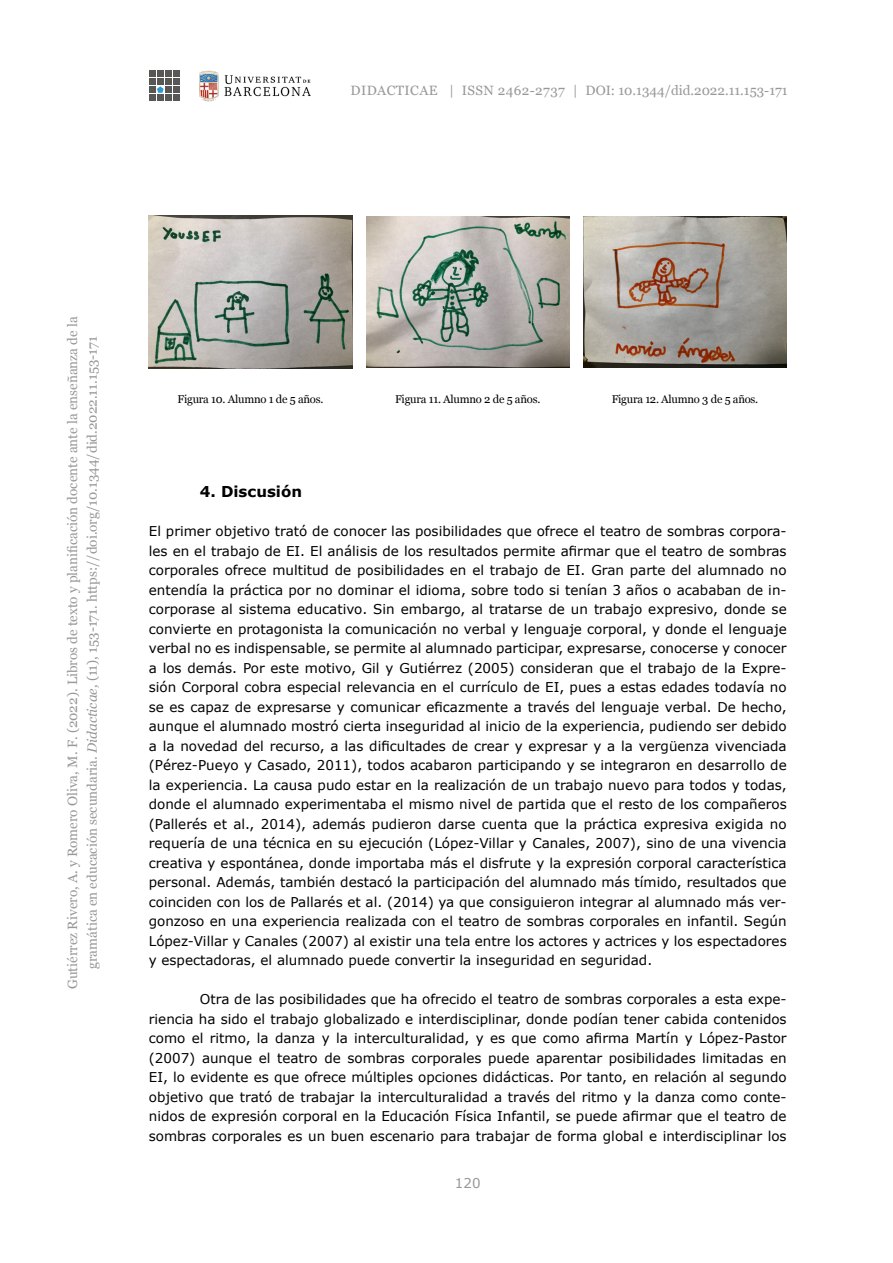
<style>
.page{position:relative;width:893px;height:1263px;background:#fff}
.page>*{position:absolute;margin:0;border:0;box-sizing:border-box;transform-origin:0 0}
.t1{font:700 15px "Verdana";color:#000}
.t2{font:13.5px/19.5px "Verdana";color:#000;text-align:justify}
.t3{font:13.5px/19.5px "Georgia";color:#999898;text-align:center}
.t4{font:13.5px "Georgia";letter-spacing:.03em;color:#999898}
.t5{font:13.5px "Verdana";color:#999898}
.t6{font:11.25px "Georgia";letter-spacing:-.02em;color:#000}
.s1{font-style:italic}
</style>
<div class="page">
<img style="left:199px;top:70px;width:112px;height:32px">
<div style="left:165px;top:79px;width:7px;height:6px;background:#575756"></div>
<div style="left:165px;top:86px;width:7px;height:7px;background:#575756"></div>
<div style="left:174px;top:86px;width:6px;height:7px;background:#575756"></div>
<div style="left:149px;top:94px;width:6px;height:7px;background:#575756"></div>
<div style="left:157px;top:94px;width:7px;height:7px;background:#575756"></div>
<div style="left:165px;top:94px;width:7px;height:7px;background:#575756"></div>
<div style="left:174px;top:94px;width:6px;height:7px;background:#575756"></div>
<div style="left:165px;top:71px;width:7px;height:6px;background:#575756"></div>
<svg style="left:174px;top:71px;width:6px;height:14px"></svg>
<svg style="left:149px;top:71px;width:15px;height:22px"></svg>
<img style="left:149px;top:216px;width:203px;height:152px">
<img style="left:366px;top:217px;width:203px;height:151px">
<img style="left:583px;top:217px;width:204px;height:150px">
<p class="t4" style="left:351px;top:81px;width:439px">DIDACTICAE | ISSN 2462-2737 | DOI: 10.1344/did.2022.11.153-171</p>
<p class="t3" style="left:62px;top:989px;width:674px;rotate:-90deg">Gutiérrez Rivero, A. y Romero Oliva, M. F. (2022). Libros de texto y planificación docente ante la enseñanza de la gramática en educación secundaria. <span class="s1">Didacticae,</span> (11), 153-171. https://doi.org/10.1344/did.2022.11.153-171</p>
<p class="t6" style="left:178px;top:391px;width:147px">Figura 10. Alumno 1 de 5 años.</p>
<p class="t6" style="left:395px;top:391px;width:147px">Figura 11. Alumno 2 de 5 años.</p>
<p class="t6" style="left:612px;top:391px;width:148px">Figura 12. Alumno 3 de 5 años.</p>
<p class="t1" style="left:200px;top:482px;width:104px">4. Discusión</p>
<p class="t2" style="left:149px;top:522px;width:639px">El primer objetivo trató de conocer las posibilidades que ofrece el teatro de sombras corpora&shy;les en el trabajo de EI. El análisis de los resultados permite afirmar que el teatro de sombras corporales ofrece multitud de posibilidades en el trabajo de EI. Gran parte del alumnado no entendía la práctica por no dominar el idioma, sobre todo si tenían 3 años o acababan de in&shy;corporase al sistema educativo. Sin embargo, al tratarse de un trabajo expresivo, donde se convierte en protagonista la comunicación no verbal y lenguaje corporal, y donde el lenguaje verbal no es indispensable, se permite al alumnado participar, expresarse, conocerse y conocer a los demás. Por este motivo, Gil y Gutiérrez (2005) consideran que el trabajo de la Expre&shy;sión Corporal cobra especial relevancia en el currículo de EI, pues a estas edades todavía no se es capaz de expresarse y comunicar eficazmente a través del lenguaje verbal. De hecho, aunque el alumnado mostró cierta inseguridad al inicio de la experiencia, pudiendo ser debido a la novedad del recurso, a las dificultades de crear y expresar y a la vergüenza vivenciada (Pérez-Pueyo y Casado, 2011), todos acabaron participando y se integraron en desarrollo de la experiencia. La causa pudo estar en la realización de un trabajo nuevo para todos y todas, donde el alumnado experimentaba el mismo nivel de partida que el resto de los compañeros (Pallerés et al., 2014), además pudieron darse cuenta que la práctica expresiva exigida no requería de una técnica en su ejecución (López-Villar y Canales, 2007), sino de una vivencia creativa y espontánea, donde importaba más el disfrute y la expresión corporal característica personal. Además, también destacó la participación del alumnado más tímido, resultados que coinciden con los de Pallarés et al. (2014) ya que consiguieron integrar al alumnado más ver&shy;gonzoso en una experiencia realizada con el teatro de sombras corporales en infantil. Según López-Villar y Canales (2007) al existir una tela entre los actores y actrices y los espectadores y espectadoras, el alumnado puede convertir la inseguridad en seguridad.</p>
<p class="t2" style="left:149px;top:990px;width:639px;text-indent:51px">Otra de las posibilidades que ha ofrecido el teatro de sombras corporales a esta expe&shy;riencia ha sido el trabajo globalizado e interdisciplinar, donde podían tener cabida contenidos como el ritmo, la danza y la interculturalidad, y es que como afirma Martín y López-Pastor (2007) aunque el teatro de sombras corporales puede aparentar posibilidades limitadas en EI, lo evidente es que ofrece múltiples opciones didácticas. Por tanto, en relación al segundo objetivo que trató de trabajar la interculturalidad a través del ritmo y la danza como conte&shy;nidos de expresión corporal en la Educación Física Infantil, se puede afirmar que el teatro de sombras corporales es un buen escenario para trabajar de forma global e interdisciplinar los</p>
<p class="t5" style="left:455px;top:1175px;width:27px">120</p>
</div>
